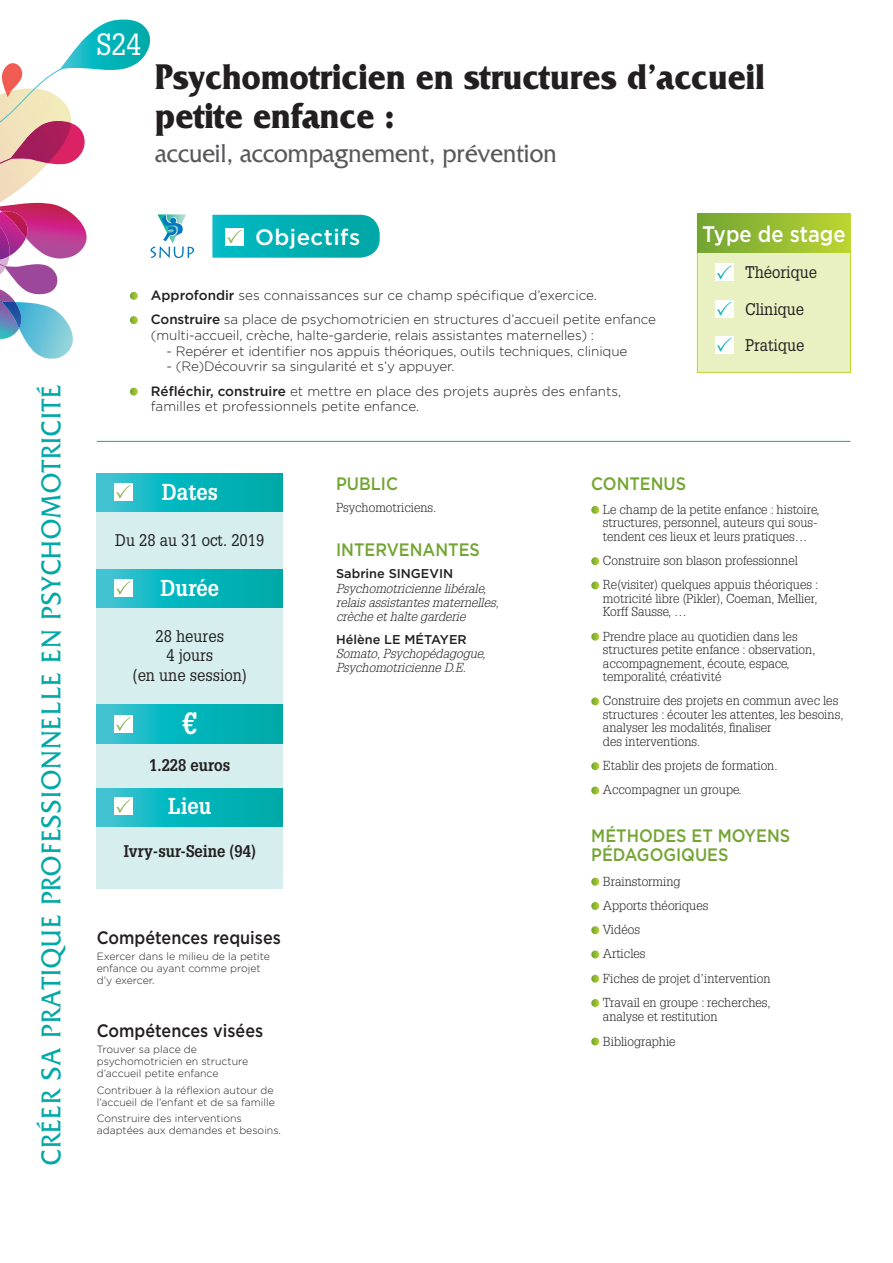
<style>
.page{position:relative;width:893px;height:1263px;background:#fff}
.page>*{position:absolute;margin:0;border:0;box-sizing:border-box;transform-origin:0 0}
.t1{font:700 37.5px/39px "Friz Quadrata Std";color:#231f20;scale:.9 1}
.t2{font:30px "Glypha LT Std";color:#fff;scale:.9 1}
.t3{font:700 30px "Glypha LT Std";color:#fff;scale:.9 1}
.t4{font:28.5px "Friz Quadrata Std";letter-spacing:.05em;color:#00a9a7;scale:.9 1}
.t5{font:27px "Friz Quadrata Std";color:#57585a;scale:.9 1}
.t6{font:700 22.5px "Glypha LT Std";color:#fff;scale:.9 1}
.t7{font:500 22.5px "Gotham";color:#fff;scale:.9 1}
.t8{font:500 22.35px "Gotham";letter-spacing:.02em;color:#fff}
.t9{font:500 18px/19.5px "Gotham";color:#73a532;scale:.9 1}
.t10{font:500 18px "Gotham";color:#231f20;scale:.9 1}
.t11{font:16.5px/36.2px "Glypha LT Std";color:#231f20;scale:.9 1}
.t12{font:700 16.5px "Glypha LT Std";color:#231f20;scale:.9 1}
.t13{font:300 13.5px/24.3px "Gotham";letter-spacing:-.01em;color:#231f20}
.t14{font:300 12.75px/13.5px "Glypha LT Std";color:#231f20}
.t15{font:italic 300 12.75px/14.2px "Glypha LT Std";color:#231f20}
.t16{font:500 12.75px "Gotham";color:#231f20}
.t17{font:300 10.5px/12px "Gotham";color:#231f20}
.s1{font-weight:500}
</style>
<div class="page">
<div style="left:97px;top:473px;width:186px;height:416px;background:#d6eeee"></div>
<div style="left:97px;top:473px;width:186px;height:39px;background:#00afb1"></div>
<div style="left:97px;top:570px;width:186px;height:38px;background:#00afb1"></div>
<hr style="left:97px;top:441px;width:753px;height:1px;background:#00a9a7">
<svg style="left:591px;top:506px;width:8px;height:8px"></svg>
<svg style="left:591px;top:557px;width:8px;height:8px"></svg>
<svg style="left:591px;top:581px;width:8px;height:8px"></svg>
<svg style="left:591px;top:633px;width:8px;height:8px"></svg>
<svg style="left:591px;top:697px;width:8px;height:8px"></svg>
<svg style="left:591px;top:762px;width:8px;height:8px"></svg>
<svg style="left:591px;top:786px;width:8px;height:8px"></svg>
<svg style="left:591px;top:878px;width:8px;height:8px"></svg>
<svg style="left:591px;top:902px;width:8px;height:8px"></svg>
<svg style="left:591px;top:926px;width:8px;height:8px"></svg>
<svg style="left:591px;top:950px;width:8px;height:8px"></svg>
<svg style="left:591px;top:975px;width:8px;height:8px"></svg>
<svg style="left:591px;top:999px;width:8px;height:8px"></svg>
<svg style="left:591px;top:1037px;width:8px;height:8px"></svg>
<svg style="left:97px;top:788px;width:186px;height:38px;background:#0db5bb"></svg>
<div style="left:115px;top:797px;width:18px;height:18px;background:#fff"></div>
<svg style="left:116px;top:799px;width:15px;height:14px"></svg>
<div style="left:697px;top:214px;width:154px;height:159px;background:#e9f0c1;border:1px solid #bed630"></div>
<div style="left:697px;top:214px;width:153px;height:38px;background:linear-gradient(to right,#71a434,#bcd531)"></div>
<div style="left:715px;top:263px;width:19px;height:18px;background:#fff"></div>
<svg style="left:717px;top:265px;width:14px;height:14px"></svg>
<div style="left:715px;top:300px;width:19px;height:18px;background:#fff"></div>
<svg style="left:717px;top:302px;width:14px;height:14px"></svg>
<div style="left:715px;top:336px;width:19px;height:18px;background:#fff"></div>
<svg style="left:717px;top:338px;width:14px;height:14px"></svg>
<svg style="left:212px;top:215px;width:168px;height:43px;background:#14b5b7"></svg>
<svg style="left:0;top:20px;width:194px;height:656px"></svg>
<svg style="left:96px;top:705px;width:187px;height:38px;background:#0db5bb"></svg>
<div style="left:114px;top:715px;width:19px;height:18px;background:#fff"></div>
<svg style="left:116px;top:717px;width:14px;height:14px"></svg>
<h3 class="t4" style="left:35px;top:1165px;width:868px;rotate:-90deg">CRÉER SA PRATIQUE PROFESSIONNELLE EN PSYCHOMOTRICITÉ</h3>
<h2 class="t2" style="left:97px;top:26px;width:52px">S24</h2>
<h1 class="t1" style="left:155px;top:58px;width:679px">Psychomotricien en structures d’accueil petite enfance :</h1>
<h3 class="t5" style="left:155px;top:138px;width:447px">accueil, accompagnement, prévention</h3>
<h3 class="t8" style="left:255px;top:223px;width:107px">Objectifs</h3>
<p class="t13" style="left:151px;top:283px;width:507px"><span class="s1">Approfondir</span> ses connaissances sur ce champ spécifique d’exercice.<br><span class="s1">Construire</span> sa place de psychomotricien en structures d’accueil petite enfance</p>
<p class="t13" style="left:151px;top:323px;width:445px">(multi-accueil, crèche, halte-garderie, relais assistantes maternelles) :</p>
<p class="t13" style="left:167px;top:338px;width:462px">- Repérer et identifier nos appuis théoriques, outils techniques, clinique</p>
<p class="t13" style="left:151px;top:354px;width:472px;text-indent:16px">- (Re)Découvrir sa singularité et s’y appuyer.<br><span class="s1">Réfléchir, construire</span> et mettre en place des projets auprès des enfants,</p>
<p class="t13" style="left:151px;top:394px;width:270px">familles et professionnels petite enfance.</p>
<h3 class="t7" style="left:702px;top:219px;width:161px">Type de stage</h3>
<p class="t11" style="left:745px;top:254px;width:82px">Théorique<br>Clinique<br>Pratique</p>
<h3 class="t6" style="left:162px;top:478px;width:64px">Dates</h3>
<p class="t11" style="left:115px;top:522px;width:167px">Du 28 au 31 oct. 2019</p>
<h3 class="t6" style="left:161px;top:574px;width:67px">Durée</h3>
<p class="t11" style="left:133px;top:626px;width:128px;line-height:19.5px;text-align:center">28 heures<br>4 jours<br>(en une session)</p>
<h2 class="t3" style="left:182px;top:705px;width:18px">€</h2>
<p class="t12" style="left:149px;top:754px;width:91px">1.228 euros</p>
<h3 class="t6" style="left:168px;top:792px;width:49px">Lieu</h3>
<p class="t12" style="left:124px;top:841px;width:148px">Ivry-sur-Seine (94)</p>
<h3 class="t10" style="left:97px;top:926px;width:206px">Compétences requises</h3>
<p class="t17" style="left:97px;top:950px;width:175px">Exercer dans le milieu de la petite enfance ou ayant comme projet d’y exercer.</p>
<h3 class="t10" style="left:97px;top:1019px;width:186px">Compétences visées</h3>
<p class="t17" style="left:97px;top:1043px;width:153px">Trouver sa place de psychomotricien en structure d’accueil petite enfance</p>
<p class="t17" style="left:97px;top:1084px;width:180px">Contribuer à la réflexion autour de l’accueil de l’enfant et de sa famille</p>
<p class="t17" style="left:97px;top:1112px;width:186px">Construire des interventions adaptées aux demandes et besoins.</p>
<h3 class="t9" style="left:336px;top:473px;width:70px">PUBLIC</h3>
<p class="t14" style="left:336px;top:501px;width:102px">Psychomotriciens.</p>
<h3 class="t9" style="left:336px;top:539px;width:161px">INTERVENANTES</h3>
<p class="t16" style="left:336px;top:565px;width:119px">Sabrine SINGEVIN</p>
<p class="t15" style="left:336px;top:581px;width:164px">Psychomotricienne libérale, relais assistantes maternelles, crèche et halte garderie</p>
<p class="t16" style="left:336px;top:631px;width:132px">Hélène LE MÉTAYER</p>
<p class="t15" style="left:336px;top:647px;width:151px">Somato, Psychopédagogue,<br>Psychomotricienne D.E.</p>
<h3 class="t9" style="left:591px;top:473px;width:107px">CONTENUS</h3>
<p class="t14" style="left:603px;top:503px;width:218px">Le champ de la petite enfance : histoire, structures, personnel, auteurs qui sous&shy;tendent ces lieux et leurs pratiques…</p>
<p class="t14" style="left:603px;top:549px;width:217px;line-height:24.3px">Construire son blason professionnel<br>Re(visiter) quelques appuis théoriques :</p>
<p class="t14" style="left:603px;top:592px;width:216px">motricité libre (Pikler), Coeman, Mellier,<br>Korff Sausse, …</p>
<p class="t14" style="left:603px;top:630px;width:214px">Prendre place au quotidien dans les structures petite enfance : observation, accompagnement, écoute, espace, temporalité, créativité</p>
<p class="t14" style="left:603px;top:694px;width:242px">Construire des projets en commun avec les structures : écouter les attentes, les besoins, analyser les modalités, finaliser<br>des interventions.</p>
<p class="t14" style="left:603px;top:754px;width:176px;line-height:24.3px">Etablir des projets de formation.<br>Accompagner un groupe.</p>
<h3 class="t9" style="left:591px;top:826px;width:223px">MÉTHODES ET MOYENS<br>PÉDAGOGIQUES</h3>
<p class="t14" style="left:603px;top:869px;width:169px;line-height:24.3px">Brainstorming<br>Apports théoriques<br>Vidéos<br>Articles<br>Fiches de projet d’intervention<br>Travail en groupe : recherches,</p>
<p class="t14" style="left:603px;top:1005px;width:116px;line-height:24.3px">analyse et restitution<br>Bibliographie</p>
</div>
